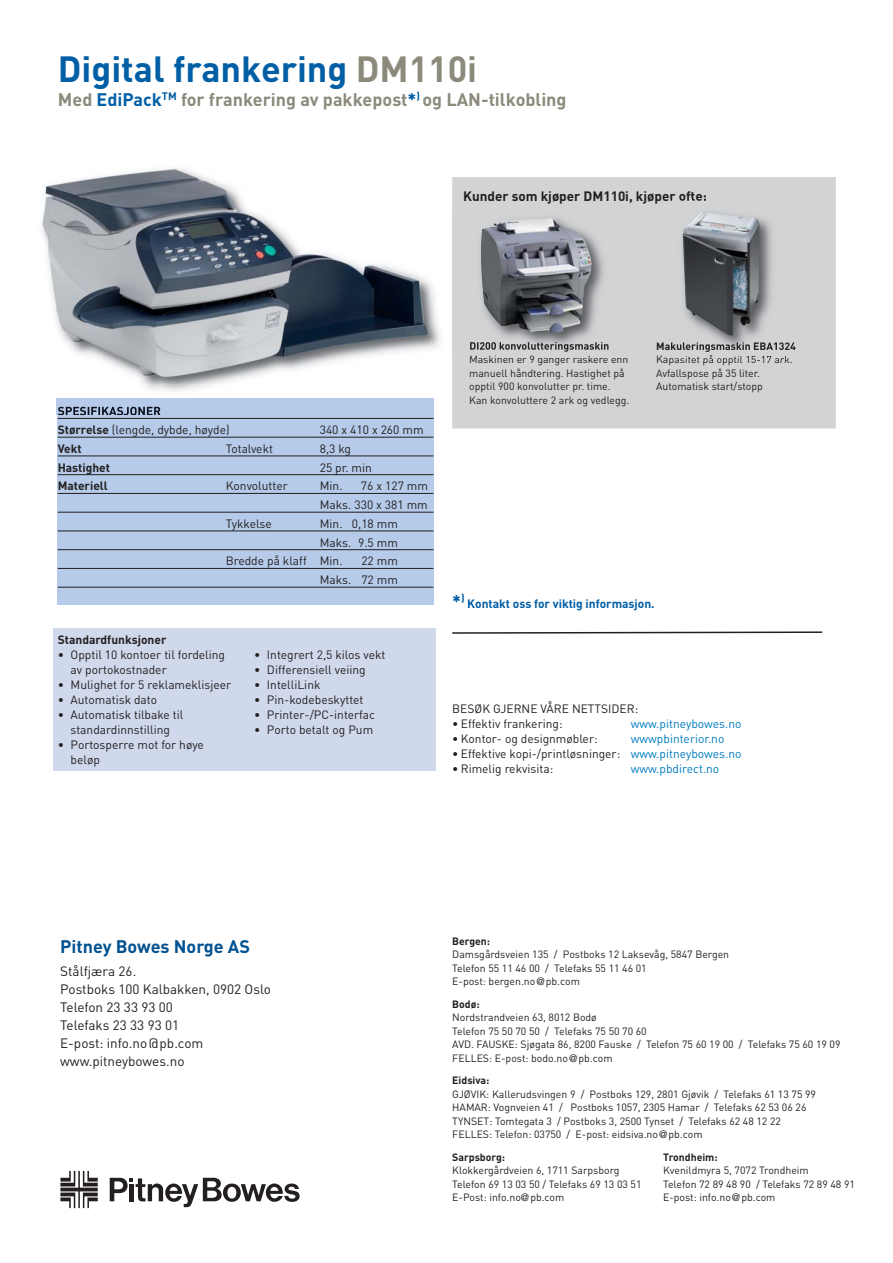
<style>
.page{position:relative;width:893px;height:1263px;background:#fff}
.page>*{position:absolute;margin:0;border:0;box-sizing:border-box;transform-origin:0 0}
.t1{font:700 36px "DIN";color:#005ea5}
.t2{font:700 18px "DIN";color:#8b8a7b}
.t3{font:700 18px "DIN";color:#005290}
.t4{font:700 18px "DIN";color:#005ea5}
.t5{font:13.5px/18px "DIN";color:#231f20}
.t6{font:700 13.5px "DIN";color:#231f20}
.t7{font:12px/15px "DIN";color:#231f20;text-align:right}
.t8{font:12px "DIN";color:#007cc2}
.t9{font:700 12px "DIN";color:#231f20}
.t10{font:700 12px "DIN";color:#005ea5}
.t11{font:10.5px/13.5px "DIN";color:#231f20}
.t12{font:700 10.5px "DIN";color:#231f20}
.s1{color:#8b8a7b}
.s2{color:#005ea5}
.s3{font-weight:700}
.s4{color:#007cc2}
.s5{font-family:"Helvetica Neue"}
</style>
<div class="page">
<svg style="left:110px;top:1178px;width:190px;height:29px"></svg>
<svg style="left:60px;top:1171px;width:38px;height:37px"></svg>
<div style="left:53px;top:628px;width:382px;height:142px;background:#d0d8ec"></div>
<div style="left:57px;top:399px;width:377px;height:206px;background:#b5cbe9"></div>
<hr style="left:58px;top:418px;width:375px;height:1px;background:#231f20">
<hr style="left:58px;top:437px;width:375px;height:1px;background:#231f20">
<hr style="left:58px;top:456px;width:375px;height:1px;background:#231f20">
<hr style="left:58px;top:474px;width:375px;height:1px;background:#231f20">
<hr style="left:58px;top:493px;width:375px;height:1px;background:#231f20">
<hr style="left:58px;top:512px;width:375px;height:1px;background:#231f20">
<hr style="left:58px;top:531px;width:375px;height:1px;background:#231f20">
<hr style="left:58px;top:549px;width:375px;height:1px;background:#231f20">
<hr style="left:58px;top:568px;width:375px;height:1px;background:#231f20">
<hr style="left:58px;top:587px;width:375px;height:1px;background:#231f20">
<div style="left:452px;top:177px;width:384px;height:252px;background:#d1d3d4"></div>
<img style="left:452px;top:209px;width:189px;height:149px">
<img style="left:470px;top:342px;width:84px;height:8px">
<img style="left:470px;top:356px;width:84px;height:2px">
<img style="left:481px;top:218px;width:111px;height:115px">
<img style="left:669px;top:198px;width:132px;height:162px">
<img style="left:669px;top:342px;width:66px;height:10px">
<img style="left:669px;top:355px;width:52px;height:5px">
<img style="left:682px;top:211px;width:77px;height:125px">
<img style="left:56px;top:286px;width:385px;height:128px">
<img style="left:57px;top:399px;width:377px;height:15px">
<img style="left:58px;top:407px;width:103px;height:7px">
<img style="left:41px;top:168px;width:390px;height:218px">
<svg style="left:452px;top:631px;width:371px;height:3px"></svg>
<h1 class="t1" style="left:58px;top:57px;width:421px">Digital frankering <span class="s1">DM110i</span></h1>
<h2 class="t2" style="left:58px;top:94px;width:510px">Med <span class="s2">EdiPack</span><sup>TM</sup> for frankering av pakkepost<span class="s2">*</span><sup>)</sup> og LAN-tilkobling</h2>
<p class="t6" style="left:463px;top:191px;width:245px">Kunder som kjøper DM110i, kjøper ofte:</p>
<p class="t7" style="left:58px;top:424px;width:173px"><span class="s3">Størrelse</span> (lengde, dybde, høyde)</p>
<p class="t7" style="left:320px;top:424px;width:105px">340 x 410 x 260 mm</p>
<p class="t9" style="left:58px;top:444px;width:25px">Vekt</p>
<p class="t7" style="left:226px;top:442px;width:49px">Totalvekt</p>
<p class="t7" style="left:320px;top:442px;width:33px">8,3 kg</p>
<p class="t9" style="left:58px;top:463px;width:54px">Hastighet</p>
<p class="t7" style="left:320px;top:461px;width:54px">25 pr. min</p>
<p class="t9" style="left:58px;top:482px;width:52px">Materiell</p>
<p class="t7" style="left:226px;top:480px;width:64px">Konvolutter</p>
<p class="t7" style="left:320px;top:480px;width:24px">Min.</p>
<p class="t7" style="left:320px;top:478px;width:110px;line-height:18.8px">76 x 127 mm<br>Maks. 330 x 381 mm</p>
<p class="t7" style="left:226px;top:517px;width:48px">Tykkelse</p>
<p class="t7" style="left:320px;top:517px;width:80px">Min. 0,18 mm</p>
<p class="t7" style="left:320px;top:536px;width:80px">Maks. 9.5 mm</p>
<p class="t7" style="left:226px;top:555px;width:118px">Bredde på klaff Min.</p>
<p class="t7" style="left:320px;top:553px;width:80px;line-height:18.8px">22 mm<br>Maks. 72 mm</p>
<p class="t9" style="left:58px;top:636px;width:110px">Standardfunksjoner</p>
<p class="t7" style="left:71px;top:649px;width:156px;text-align:left;text-indent:-13px">• Opptil 10 kontoer til fordeling av portokostnader</p>
<p class="t7" style="left:58px;top:679px;width:175px">• Mulighet for 5 reklameklisjeer</p>
<p class="t7" style="left:58px;top:694px;width:101px">• Automatisk dato</p>
<p class="t7" style="left:58px;top:709px;width:127px;text-align:center">• Automatisk tilbake til standardinnstilling</p>
<p class="t7" style="left:71px;top:739px;width:135px;text-align:left;text-indent:-13px">• Portosperre mot for høye beløp</p>
<p class="t7" style="left:254px;top:649px;width:133px">• Integrert 2,5 kilos vekt</p>
<p class="t7" style="left:254px;top:664px;width:113px">• Differensiell veiing</p>
<p class="t7" style="left:254px;top:679px;width:68px">• IntelliLink</p>
<p class="t7" style="left:254px;top:694px;width:111px">• Pin-kodebeskyttet</p>
<p class="t7" style="left:254px;top:709px;width:122px">• Printer-/PC-interfac</p>
<p class="t7" style="left:254px;top:724px;width:121px">• Porto betalt og Pum</p>
<p class="t11" style="left:469px;top:354px;width:162px">Maskinen er 9 ganger raskere enn manuell håndtering. Hastighet på opptil 900 konvolutter pr. time.<br>Kan konvoluttere 2 ark og vedlegg.</p>
<p class="t11" style="left:656px;top:354px;width:138px">Kapasitet på opptil 15-17 ark.<br>Avfallspose på 35 liter.<br>Automatisk start/stopp</p>
<h2 class="t4" style="left:452px;top:595px;width:14px">*<sup>)</sup></h2>
<p class="t10" style="left:467px;top:599px;width:189px">Kontakt oss for viktig informasjon.</p>
<p class="t7" style="left:452px;top:703px;width:187px">BESØK GJERNE VÅRE NETTSIDER:</p>
<p class="t7" style="left:452px;top:718px;width:112px">• Effektiv frankering:</p>
<p class="t8" style="left:631px;top:720px;width:112px">www.pitneybowes.no</p>
<p class="t7" style="left:452px;top:733px;width:147px">• Kontor- og designmøbler:</p>
<p class="t8" style="left:631px;top:735px;width:95px">wwwpbinterior.no</p>
<p class="t7" style="left:452px;top:748px;width:291px">• Effektive kopi-/printløsninger: <span class="s4">www.pitneybowes.no</span></p>
<p class="t7" style="left:452px;top:763px;width:102px">• Rimelig rekvisita:</p>
<p class="t8" style="left:631px;top:765px;width:90px">www.pbdirect.no</p>
<h2 class="t3" style="left:60px;top:941px;width:191px">Pitney Bowes Norge AS</h2>
<p class="t5" style="left:60px;top:964px;width:212px">Stålfjæra 26.<br>Postboks 100 Kalbakken, 0902 Oslo<br>Telefon 23 33 93 00<br>Telefaks 23 33 93 01<br>E-post: info.no@pb.com www.pitneybowes.no</p>
<p class="t12" style="left:452px;top:937px;width:39px">Bergen:</p>
<p class="t11" style="left:452px;top:949px;width:278px">Damsgårdsveien 135 / Postboks 12 Laksevåg, 5847 Bergen<br>Telefon 55 11 46 00 / Telefaks 55 11 46 01<br>E-post: bergen.no<span class="s5">@</span>pb.com</p>
<p class="t12" style="left:452px;top:1000px;width:29px">Bodø:</p>
<p class="t11" style="left:452px;top:1012px;width:390px">Nordstrandveien 63, 8012 Bodø<br>Telefon 75 50 70 50 / Telefaks 75 50 70 60<br>AVD. FAUSKE: Sjøgata 86, 8200 Fauske / Telefon 75 60 19 00 / Telefaks 75 60 19 09<br>FELLES: E-post: bodo.no<span class="s5">@</span>pb.com</p>
<p class="t12" style="left:452px;top:1077px;width:39px">Eidsiva:</p>
<p class="t11" style="left:452px;top:1088px;width:365px">GJØVIK: Kallerudsvingen 9 / Postboks 129, 2801 Gjøvik / Telefaks 61 13 75 99<br>HAMAR: Vognveien 41 / Postboks 1057, 2305 Hamar / Telefaks 62 53 06 26<br>TYNSET: Tomtegata 3 / Postboks 3, 2500 Tynset / Telefaks 62 48 12 22<br>FELLES: Telefon: 03750 / E-post: eidsiva.no<span class="s5">@</span>pb.com</p>
<p class="t12" style="left:452px;top:1153px;width:54px">Sarpsborg:</p>
<p class="t12" style="left:663px;top:1153px;width:56px">Trondheim:</p>
<p class="t11" style="left:452px;top:1165px;width:169px">Klokkergårdveien 6, 1711 Sarpsborg</p>
<p class="t11" style="left:663px;top:1165px;width:147px">Kvenildmyra 5, 7072 Trondheim</p>
<p class="t11" style="left:452px;top:1178px;width:191px">Telefon 69 13 03 50 / Telefaks 69 13 03 51</p>
<p class="t11" style="left:663px;top:1178px;width:193px">Telefon 72 89 48 90 / Telefaks 72 89 48 91</p>
<p class="t11" style="left:452px;top:1192px;width:114px">E-Post: info.no<span class="s5">@</span>pb.com</p>
<p class="t11" style="left:663px;top:1192px;width:114px">E-post: info.no<span class="s5">@</span>pb.com</p>
</div>
